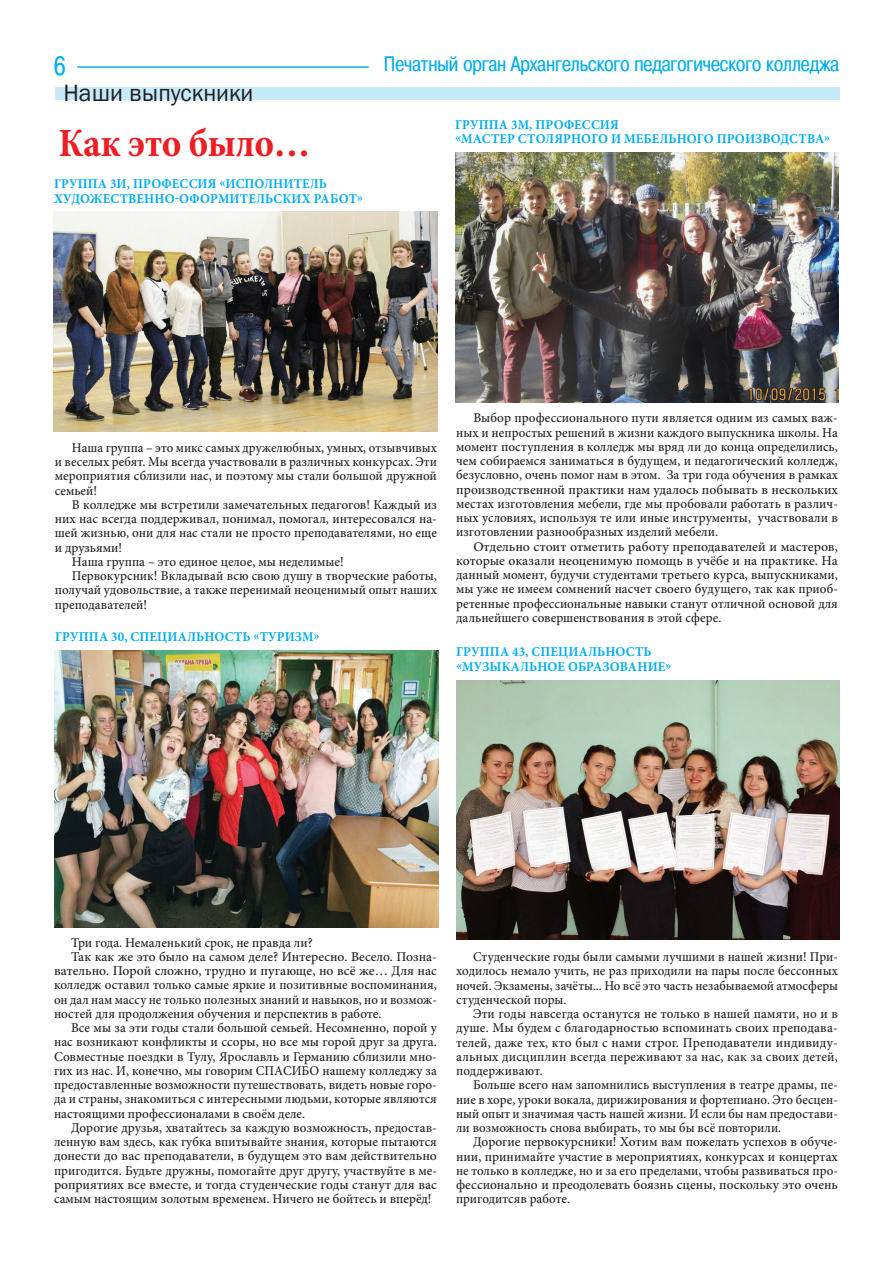
<style>
.page{position:relative;width:893px;height:1263px;background:#fff}
.page>*{position:absolute;margin:0;border:0;box-sizing:border-box;transform-origin:0 0}
.t1{font:700 condensed 40.5px "Minion Pro";letter-spacing:-.01em;color:#ee1d23}
.t2{font:26.55px "Pragmatica Cond C";color:#00aeef}
.t3{font:24.15px "Franklin Gothic";color:#231f20}
.t4{font:21px "Pragmatica Cond C";color:#00aeef}
.t5{font:500 13.5px/14.2px "Minion Pro";color:#231f20;text-align:justify}
.t6{font:500 13.5px/14.2px "Minion Pro";color:#231f20;text-align:justify;scale:.96 1}
.t7{font:500 13.5px/14.2px "Minion Pro";color:#231f20;text-align:justify;scale:.95 1}
.t8{font:700 13.5px/14.2px "Minion Pro";letter-spacing:.165em;color:#00aeef;scale:.96 1}
</style>
<div class="page">
<hr style="left:77px;top:66px;width:292px;height:2px;background:#00aeef">
<div style="left:55px;top:88px;width:785px;height:12px;background:#c6eafa"></div>
<img style="left:54px;top:211px;width:384px;height:221px">
<img style="left:455px;top:153px;width:384px;height:249px">
<img style="left:54px;top:650px;width:384px;height:278px">
<img style="left:456px;top:680px;width:384px;height:260px">
<h2 class="t2" style="left:54px;top:50px;width:13px">6</h2>
<h3 class="t4" style="left:384px;top:52px;width:457px">Печатный орган Архангельского педагогического колледжа</h3>
<h3 class="t3" style="left:63px;top:78px;width:192px">Наши выпускники</h3>
<h1 class="t1" style="left:59px;top:115px;width:253px">Как это было…</h1>
<p class="t8" style="left:54px;top:177px;width:27px">Группа</p>
<p class="t8" style="left:110px;top:177px;width:83px">3И, професси</p>
<p class="t8" style="left:208px;top:177px;width:70px">я «Исполни</p>
<p class="t8" style="left:294px;top:177px;width:36px">тель</p>
<p class="t8" style="left:54px;top:191px;width:240px">художественно-оформительски</p>
<p class="t8" style="left:302px;top:191px;width:65px">х раб от»</p>
<p class="t8" style="left:455px;top:117px;width:27px">Группа</p>
<p class="t8" style="left:511px;top:117px;width:85px">3М, професси</p>
<p class="t8" style="left:455px;top:117px;width:392px;text-indent:155px">я<br>«Мастер столярного и мебельного производства»</p>
<p class="t7" style="left:55px;top:440px;width:404px;text-indent:17px">Наша группа – это микс самых дружелюбных, умных, отзывчивых и веселых ребят. Мы всегда участвовали в различных конкурсах. Эти мероприятия сблизили нас, и поэтому мы стали большой дружной семьей!</p>
<p class="t5" style="left:72px;top:497px;width:366px">В колледже мы встретили замечательных педагогов! Каждый из</p>
<p class="t5" style="left:55px;top:512px;width:384px">них нас всегда поддерживал, понимал, помогал, интересовался на-</p>
<p class="t5" style="left:55px;top:526px;width:384px">шей жизнью, они для нас стали не просто преподавателями, но еще</p>
<p class="t5" style="left:55px;top:540px;width:69px">и друзьями!</p>
<p class="t5" style="left:72px;top:554px;width:273px">Наша группа – это единое целое, мы неделимые!</p>
<p class="t5" style="left:72px;top:569px;width:366px">Первокурсник! Вкладывай всю свою душу в творческие работы,</p>
<p class="t5" style="left:55px;top:583px;width:384px">получай удовольствие, а также перенимай неоценимый опыт наших</p>
<p class="t5" style="left:55px;top:597px;width:94px">преподавателей!</p>
<p class="t8" style="left:55px;top:630px;width:27px">Группа</p>
<p class="t8" style="left:111px;top:630px;width:70px">30, специал</p>
<p class="t8" style="left:196px;top:630px;width:130px">ьность «Туризм»</p>
<p class="t5" style="left:456px;top:411px;width:383px;text-indent:17px">Выбор профессионального пути является одним из самых важ&shy;ных и непростых решений в жизни каждого выпускника школы. На момент поступления в колледж мы вряд ли до конца определились, чем собираемся заниматься в будущем, и педагогический колледж, безусловно, очень помог нам в этом. За три года обучения в рамках производственной практики нам удалось побывать в нескольких местах изготовления мебели, где мы пробовали работать в различ&shy;ных условиях, используя те или иные инструменты, участвовали в изготовлении разнообразных изделий мебели.</p>
<p class="t5" style="left:456px;top:539px;width:383px;text-indent:17px">Отдельно стоит отметить работу преподавателей и мастеров, которые оказали неоценимую помощь в учёбе и на практике. На данный момент, будучи студентами третьего курса, выпускниками, мы уже не имеем сомнений насчет своего будущего, так как приоб&shy;ретенные профессиональные навыки станут отличной основой для дальнейшего совершенствования в этой сфере.</p>
<p class="t8" style="left:456px;top:645px;width:27px">Группа</p>
<p class="t8" style="left:512px;top:645px;width:70px">43, специал</p>
<p class="t8" style="left:597px;top:645px;width:58px">ьность</p>
<p class="t8" style="left:456px;top:659px;width:58px">«Музыкал</p>
<p class="t8" style="left:529px;top:659px;width:106px">ьное образовани</p>
<p class="t8" style="left:658px;top:659px;width:16px">е»</p>
<p class="t5" style="left:71px;top:935px;width:243px">Три года. Немаленький срок, не правда ли?</p>
<p class="t5" style="left:71px;top:949px;width:367px">Так как же это было на самом деле? Интересно. Весело. Позна-</p>
<p class="t5" style="left:54px;top:964px;width:384px">вательно. Порой сложно, трудно и пугающе, но всё же… Для нас</p>
<p class="t5" style="left:54px;top:978px;width:384px">колледж оставил только самые яркие и позитивные воспоминания,</p>
<p class="t7" style="left:54px;top:992px;width:405px">он дал нам массу не только полезных знаний и навыков, но и возмож-</p>
<p class="t5" style="left:54px;top:1006px;width:329px">ностей для продолжения обучения и перспектив в работе.</p>
<p class="t5" style="left:71px;top:1021px;width:367px">Все мы за эти годы стали большой семьей. Несомненно, порой у</p>
<p class="t5" style="left:54px;top:1035px;width:384px">нас возникают конфликты и ссоры, но все мы горой друг за друга.</p>
<p class="t5" style="left:54px;top:1049px;width:384px">Совместные поездки в Тулу, Ярославль и Германию сблизили мно-</p>
<p class="t5" style="left:54px;top:1063px;width:384px">гих из нас. И, конечно, мы говорим СПАСИБО нашему колледжу за</p>
<p class="t5" style="left:54px;top:1078px;width:384px">предоставленные возможности путешествовать, видеть новые горо-</p>
<p class="t6" style="left:54px;top:1092px;width:400px">да и страны, знакомиться с интересными людьми, которые являются</p>
<p class="t5" style="left:54px;top:1106px;width:253px">настоящими профессионалами в своём деле.</p>
<p class="t5" style="left:71px;top:1120px;width:367px">Дорогие друзья, хватайтесь за каждую возможность, предостав-</p>
<p class="t5" style="left:54px;top:1135px;width:384px">ленную вам здесь, как губка впитывайте знания, которые пытаются</p>
<p class="t5" style="left:54px;top:1149px;width:384px">донести до вас преподаватели, в будущем это вам действительно</p>
<p class="t5" style="left:54px;top:1163px;width:384px">пригодится. Будьте дружны, помогайте друг другу, участвуйте в ме-</p>
<p class="t5" style="left:54px;top:1177px;width:384px">роприятиях все вместе, и тогда студенческие годы станут для вас</p>
<p class="t5" style="left:54px;top:1192px;width:379px">самым настоящим золотым временем. Ничего не бойтесь и вперёд!</p>
<p class="t6" style="left:456px;top:950px;width:399px;text-indent:17px">Студенческие годы были самыми лучшими в нашей жизни! При&shy;ходилось немало учить, не раз приходили на пары после бессонных ночей. Экзамены, зачёты... Но всё это часть незабываемой атмосферы студенческой поры.</p>
<p class="t5" style="left:456px;top:1007px;width:383px;text-indent:17px">Эти годы навсегда останутся не только в нашей памяти, но и в душе. Мы будем с благодарностью вспоминать своих преподава&shy;телей, даже тех, кто был с нами строг. Преподаватели индивиду&shy;альных дисциплин всегда переживают за нас, как за своих детей, поддерживают.</p>
<p class="t6" style="left:456px;top:1078px;width:399px;text-indent:17px">Больше всего нам запомнились выступления в театре драмы, пе&shy;ние в хоре, уроки вокала, дирижирования и фортепиано. Это бесцен&shy;ный опыт и значимая часть нашей жизни. И если бы нам предостави&shy;ли возможность снова выбирать, то мы бы всё повторили.</p>
<p class="t5" style="left:456px;top:1135px;width:383px;text-indent:17px">Дорогие первокурсники! Хотим вам пожелать успехов в обуче&shy;нии, принимайте участие в мероприятиях, конкурсах и концертах не только в колледже, но и за его пределами, чтобы развиваться про&shy;фессионально и преодолевать боязнь сцены, поскольку это очень пригодитсяв работе.</p>
</div>
